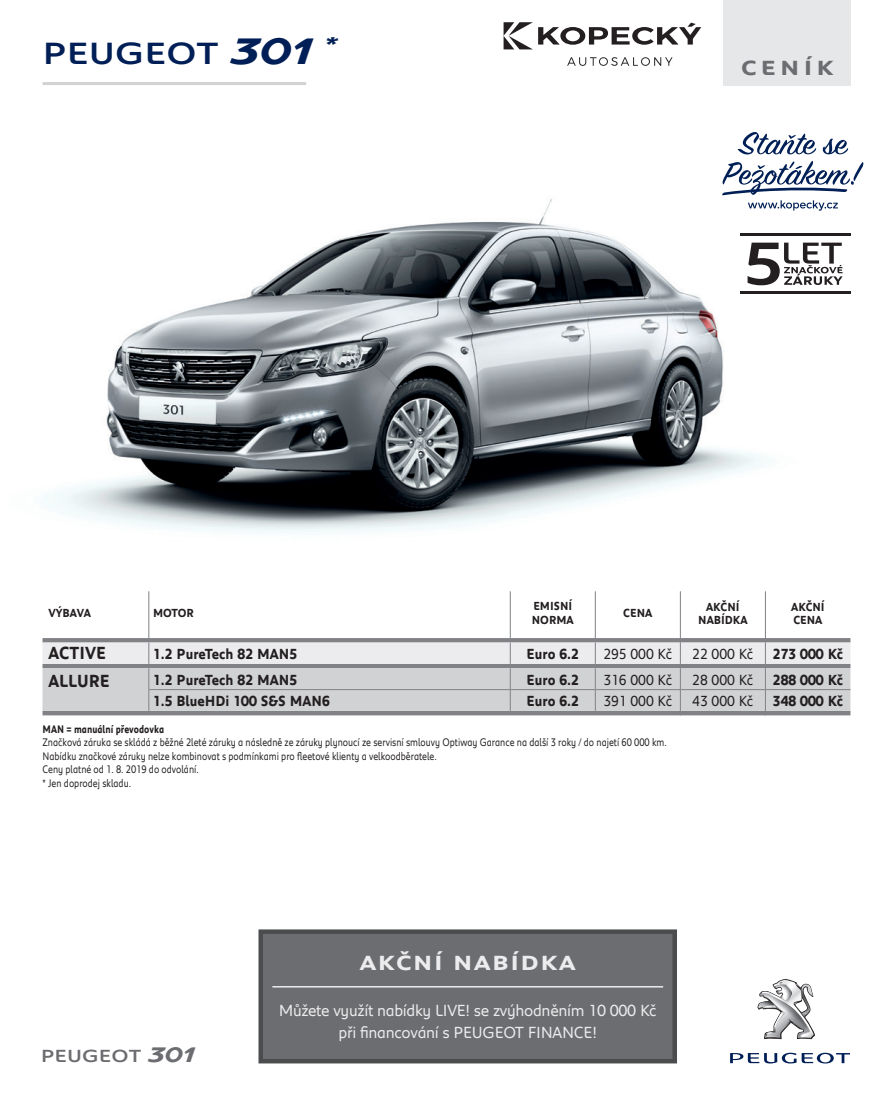
<style>
.page{position:relative;width:893px;height:1106px;background:#fff}
.page>*{position:absolute;margin:0;border:0;box-sizing:border-box;transform-origin:0 0}
.t1{font:500 31.5px "Peugeot Expanded";color:#001f56}
.t2{font:700 21px "Peugeot Expanded";letter-spacing:.075em;color:#ececee}
.t3{font:700 21px "Peugeot Expanded";letter-spacing:.2em;color:#6c6d70}
.t4{font:700 18px "Peugeot";color:#231f20;scale:.9 1}
.t5{font:500 18px "Peugeot Expanded";color:#6c6d70}
.t6{font:16.5px/22.5px "Peugeot";letter-spacing:-.02em;color:#ececee;text-align:center;scale:.95 1}
.t7{font:700 15px "Peugeot";color:#231f20;scale:.9 1}
.t8{font:15px "Peugeot";color:#231f20;scale:.9 1}
.t9{font:700 12px/13.5px "Peugeot";color:#231f20;scale:.9 1}
.t10{font:11.25px/13.5px "Peugeot";color:#231f20;scale:.8 1}
.t11{font:700 11.25px "Peugeot";color:#231f20;scale:.8 1}
.s1{font-family:"Peugeot Style";font-weight:400;font-size:37.8px}
.s2{font-family:"Peugeot Style";font-weight:400;font-size:21.6px}
</style>
<div class="page">
<img style="left:41px;top:57px;width:795px;height:586px">
<svg style="left:757px;top:979px;width:58px;height:60px"></svg>
<svg style="left:730px;top:1052px;width:66px;height:11px"></svg>
<svg style="left:802px;top:1052px;width:48px;height:11px"></svg>
<hr style="left:510px;top:591px;width:1px;height:47px;background:#808285">
<hr style="left:595px;top:591px;width:1px;height:47px;background:#808285">
<hr style="left:680px;top:591px;width:1px;height:47px;background:#808285">
<hr style="left:765px;top:591px;width:1px;height:47px;background:#808285">
<hr style="left:148px;top:591px;width:1px;height:47px;background:#808285">
<svg style="left:43px;top:638px;width:807px;height:77px;background:#cbcbce"></svg>
<hr style="left:149px;top:689px;width:361px;height:1px;background:#808285">
<hr style="left:510px;top:689px;width:85px;height:1px;background:#808285">
<hr style="left:595px;top:689px;width:85px;height:1px;background:#808285">
<hr style="left:680px;top:689px;width:85px;height:1px;background:#808285">
<hr style="left:765px;top:689px;width:85px;height:1px;background:#808285">
<hr style="left:43px;top:82px;width:263px;height:3px;background:#d1d2d4">
<div style="left:724px;top:0;width:127px;height:85px;background:#e6e7e9"></div>
<svg style="left:504px;top:22px;width:197px;height:27px"></svg>
<svg style="left:721px;top:132px;width:143px;height:79px"></svg>
<svg style="left:567px;top:57px;width:105px;height:9px"></svg>
<hr style="left:740px;top:233px;width:110px;height:3px;background:#231f20">
<hr style="left:740px;top:292px;width:110px;height:2px;background:#231f20">
<svg style="left:747px;top:243px;width:96px;height:42px"></svg>
<div style="left:258px;top:929px;width:419px;height:134px;background:#6c6d70;border:4px solid #4b4c4d"></div>
<hr style="left:272px;top:986px;width:391px;height:1px;background:#ececee">
<h1 class="t1" style="left:43px;top:32px;width:296px">PEUGEOT <span class="s1">301</span> <sup>*</sup></h1>
<h2 class="t3" style="left:741px;top:54px;width:94px">CENÍK</h2>
<p class="t9" style="left:49px;top:606px;width:49px">VÝBAVA</p>
<p class="t9" style="left:153px;top:606px;width:47px">MOTOR</p>
<p class="t9" style="left:532px;top:599px;width:48px">EMISNÍ<br>NORMA</p>
<p class="t9" style="left:623px;top:606px;width:34px">CENA</p>
<p class="t9" style="left:698px;top:599px;width:56px;text-align:center">AKČNÍ<br>NABÍDKA</p>
<p class="t9" style="left:791px;top:599px;width:39px">AKČNÍ<br>CENA</p>
<h3 class="t4" style="left:49px;top:641px;width:65px">ACTIVE</h3>
<h3 class="t7" style="left:153px;top:644px;width:162px">1.2 PureTech 82 MAN5</h3>
<h3 class="t7" style="left:527px;top:644px;width:60px">Euro 6.2</h3>
<h3 class="t8" style="left:603px;top:643px;width:78px">295 000 Kč</h3>
<h3 class="t8" style="left:692px;top:643px;width:69px">22 000 Kč</h3>
<h3 class="t7" style="left:773px;top:644px;width:80px">273 000 Kč</h3>
<h3 class="t4" style="left:49px;top:668px;width:69px">ALLURE</h3>
<h3 class="t7" style="left:153px;top:669px;width:162px">1.2 PureTech 82 MAN5</h3>
<h3 class="t7" style="left:527px;top:669px;width:60px">Euro 6.2</h3>
<h3 class="t8" style="left:603px;top:669px;width:78px">316 000 Kč</h3>
<h3 class="t8" style="left:692px;top:669px;width:69px">28 000 Kč</h3>
<h3 class="t7" style="left:773px;top:669px;width:80px">288 000 Kč</h3>
<h3 class="t7" style="left:153px;top:691px;width:198px">1.5 BlueHDi 100 S&amp;S MAN6</h3>
<h3 class="t7" style="left:527px;top:691px;width:60px">Euro 6.2</h3>
<h3 class="t8" style="left:603px;top:691px;width:78px">391 000 Kč</h3>
<h3 class="t8" style="left:692px;top:691px;width:69px">43 000 Kč</h3>
<h3 class="t7" style="left:773px;top:691px;width:80px">348 000 Kč</h3>
<p class="t11" style="left:43px;top:721px;width:153px">MAN = manuální převodovka</p>
<p class="t10" style="left:43px;top:735px;width:782px">Značková záruka se skládá z běžné 2leté záruky a následně ze záruky plynoucí ze servisní smlouvy Optiway Garance na další 3 roky / do najetí 60 000 km.<br>Nabídku značkové záruky nelze kombinovat s podmínkami pro fleetové klienty a velkoodběratele.<br>Ceny platné od 1. 8. 2019 do odvolání.<br>* Jen doprodej skladu.</p>
<h3 class="t5" style="left:41px;top:1044px;width:156px">PEUGEOT <span class="s2">301</span></h3>
<h2 class="t2" style="left:360px;top:949px;width:217px">AKČNÍ NABÍDKA</h2>
<h3 class="t6" style="left:279px;top:998px;width:400px">Můžete využít nabídky LIVE! se zvýhodněním 10 000 Kč při financování s PEUGEOT FINANCE!</h3>
</div>
